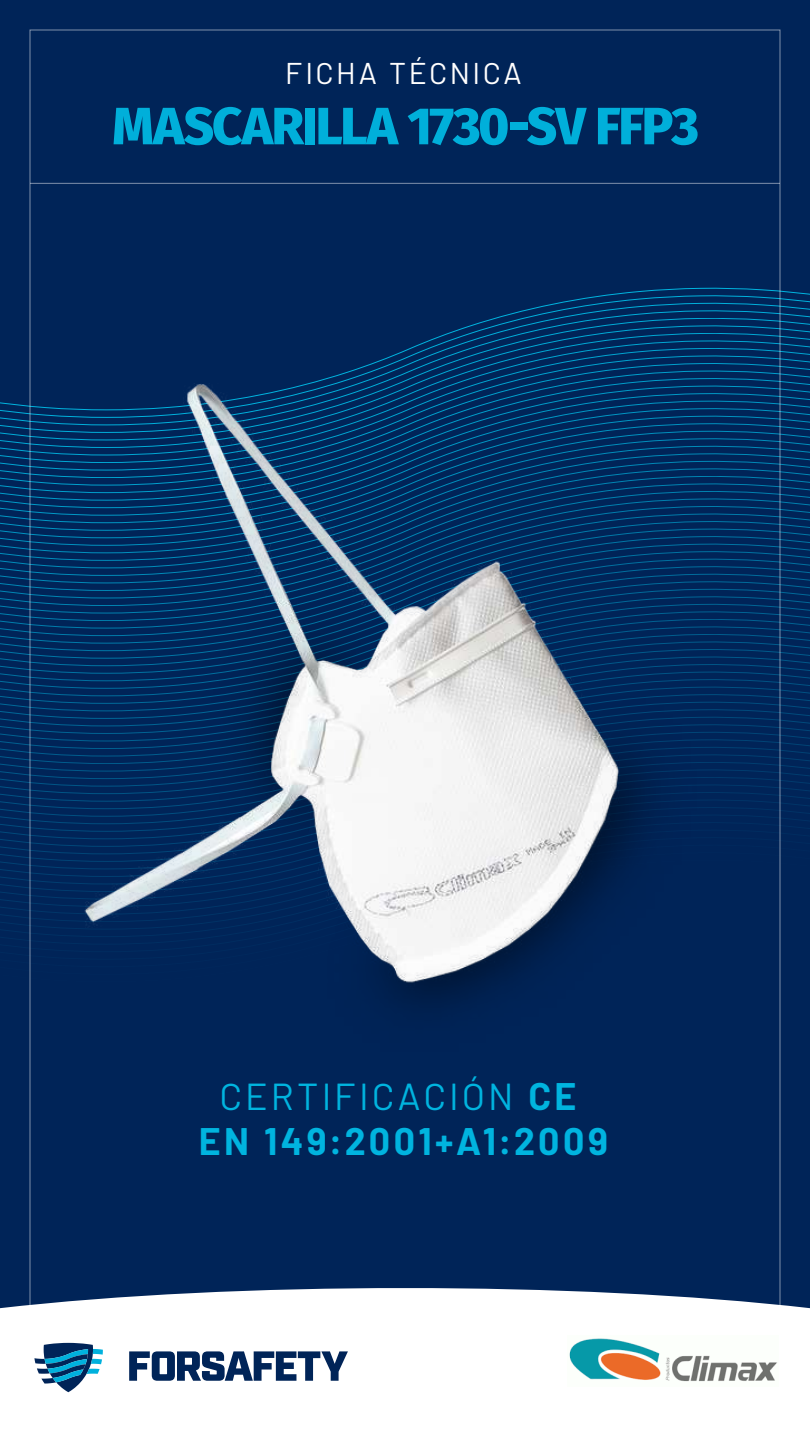
<style>
.page{position:relative;width:810px;height:1440px;background:#002458}
.page>*{position:absolute;margin:0;border:0;box-sizing:border-box;transform-origin:0 0}
.t1{font:800 52.5px "Fira Sans";letter-spacing:-.035em;color:#00afda}
.t2{font:700 37.5px/45px "Barlow";letter-spacing:.09em;color:#00b4df;text-align:center}
.t3{font:30px "Barlow";letter-spacing:.085em;color:#fff}
.s1{font-weight:400}
</style>
<div class="page">
<svg style="left:0;top:1281px;width:810px;height:159px;background:#e5e8ee"></svg>
<hr style="left:30px;top:183px;width:750px;height:1px;background:#fff">
<svg style="left:129px;top:1351px;width:219px;height:30px"></svg>
<svg style="left:34px;top:1343px;width:69px;height:49px"></svg>
<img style="left:568px;top:1335px;width:211px;height:52px">
<img style="left:0;top:250px;width:764px;height:870px">
<p class="t3" style="left:285px;top:52px;width:238px">FICHA TÉCNICA</p>
<h1 class="t1" style="left:112px;top:80px;width:588px">MASCARILLA 1730-SV FFP3</h1>
<p class="t2" style="left:199px;top:1071px;width:411px"><span class="s1">CERTIFICACIÓN</span> CE<br>EN 149:2001+A1:2009</p>
</div>
